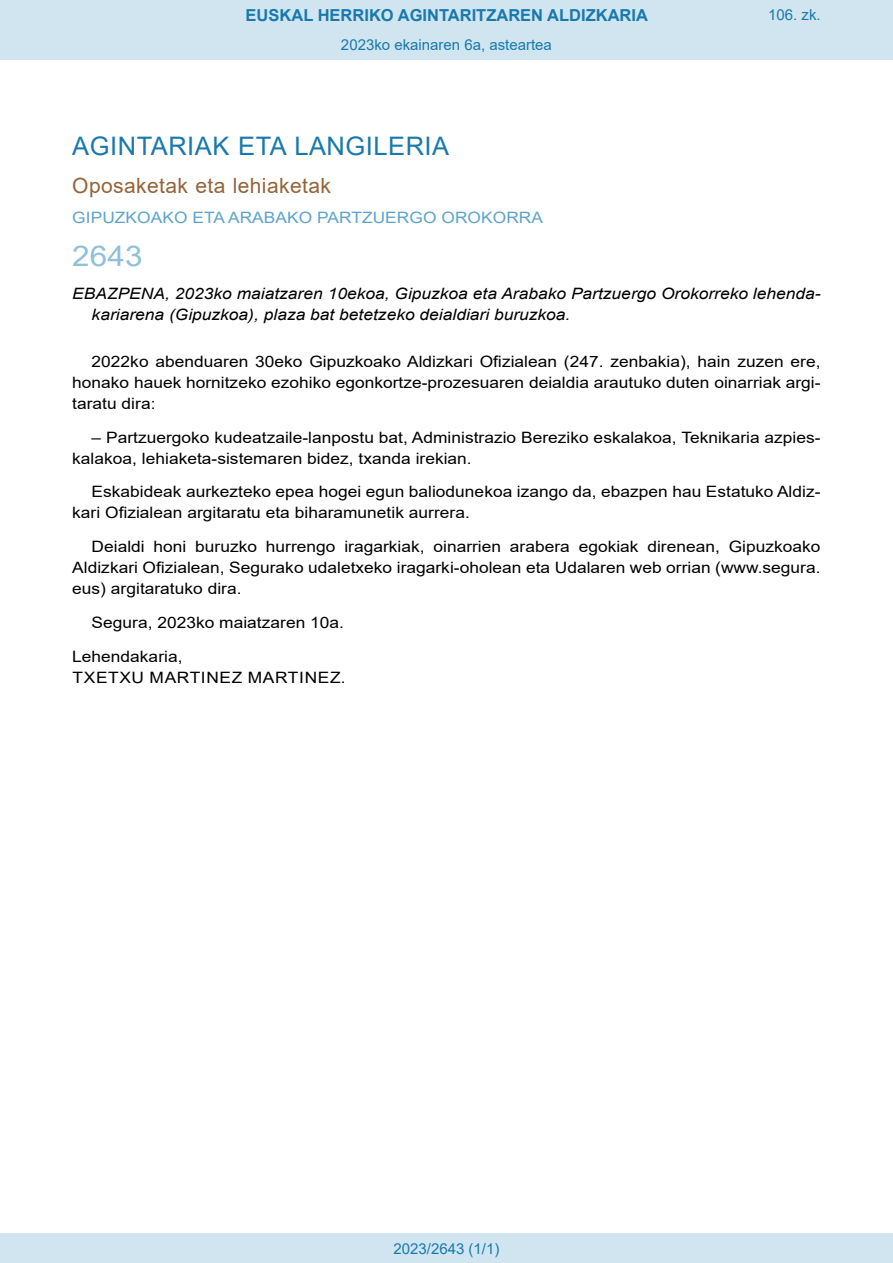
<style>
.page{position:relative;width:893px;height:1263px;background:#fff}
.page>*{position:absolute;margin:0;border:0;box-sizing:border-box;transform-origin:0 0}
.BOPVOrden{font:28.5px "Arial";color:#90c0db;scale:1.11 1}
.BOPVSeccion{font:25.5px "Arial";letter-spacing:.02em;color:#1879ad}
.BOPVSubseccion{font:21px "Arial";letter-spacing:.02em;color:#956338}
.t1{font:700 16.5px "Arial";color:#1879ad}
.BOPVDetalle{font:15.6px/21px "Arial";color:#000;text-align:justify;scale:1.11 1}
.BOPVTitulo{font:italic 15.6px/21px "Arial";color:#000;scale:1.11 1}
.BOPVOrganismo{font:15.6px "Arial";letter-spacing:.005em;color:#5ea4ca;scale:1.11 1}
.BOPVFirmaLugFec{font:15.6px "Arial";color:#000;scale:1.11 1}
.BOPVFirmaNombre{font:15.6px "Arial";letter-spacing:.035em;color:#000;scale:1.11 1}
.BOPVFirmaPuesto{font:15.6px "Arial";color:#000;scale:1.11 1}
.Paginacion_Centro{font:15px "Arial";color:#1879ad}
</style>
<div class="page">
<div style="left:0;top:0;width:893px;height:60px;background:#d0e5f0"></div>
<div style="left:0;top:1233px;width:893px;height:30px;background:#d0e5f0"></div>
<p class="t1" style="left:246px;top:3px;width:404px">EUSKAL HERRIKO AGINTARITZAREN ALDIZKARIA</p>
<p class="Paginacion_Centro" style="left:341px;top:35px;width:212px">2023ko ekainaren 6a, asteartea</p>
<p class="Paginacion_Centro" style="left:768px;top:5px;width:54px">106. zk.</p>
<p class="BOPVSeccion" style="left:72px;top:128px;width:378px">AGINTARIAK ETA LANGILERIA</p>
<p class="BOPVSubseccion" style="left:72px;top:171px;width:260px">Oposaketak eta lehiaketak</p>
<p class="BOPVOrganismo" style="left:72px;top:207px;width:426px">GIPUZKOAKO ETA ARABAKO PARTZUERGO OROKORRA</p>
<p class="BOPVOrden" style="left:72px;top:236px;width:65px">2643</p>
<p class="BOPVTitulo" style="left:92px;top:284px;width:658px;text-indent:-19px">EBAZPENA, 2023ko maiatzaren 10ekoa, Gipuzkoa eta Arabako Partzuergo Orokorreko lehenda&shy;kariarena (Gipuzkoa), plaza bat betetzeko deialdiari buruzkoa.</p>
<p class="BOPVDetalle" style="left:72px;top:351px;width:676px;text-indent:19px">2022ko abenduaren 30eko Gipuzkoako Aldizkari Ofizialean (247. zenbakia), hain zuzen ere, honako hauek hornitzeko ezohiko egonkortze-prozesuaren deialdia arautuko duten oinarriak argi&shy;taratu dira:</p>
<p class="BOPVDetalle" style="left:72px;top:427px;width:676px;text-indent:19px">– Partzuergoko kudeatzaile-lanpostu bat, Administrazio Bereziko eskalakoa, Teknikaria azpies&shy;kalakoa, lehiaketa-sistemaren bidez, txanda irekian.</p>
<p class="BOPVDetalle" style="left:72px;top:481px;width:676px;text-indent:19px">Eskabideak aurkezteko epea hogei egun baliodunekoa izango da, ebazpen hau Estatuko Aldiz&shy;kari Ofizialean argitaratu eta biharamunetik aurrera.</p>
<p class="BOPVDetalle" style="left:72px;top:536px;width:676px;text-indent:19px">Deialdi honi buruzko hurrengo iragarkiak, oinarrien arabera egokiak direnean, Gipuzkoako Aldizkari Ofizialean, Segurako udaletxeko iragarki-oholean eta Udalaren web orrian (www.segura. eus) argitaratuko dira.</p>
<p class="BOPVFirmaLugFec" style="left:92px;top:612px;width:229px">Segura, 2023ko maiatzaren 10a.</p>
<p class="BOPVFirmaPuesto" style="left:72px;top:645px;width:101px">Lehendakaria,</p>
<p class="BOPVFirmaNombre" style="left:73px;top:666px;width:248px">TXETXU MARTINEZ MARTINEZ.</p>
<p class="Paginacion_Centro" style="left:393px;top:1238px;width:107px">2023/2643 (1/1)</p>
</div>
